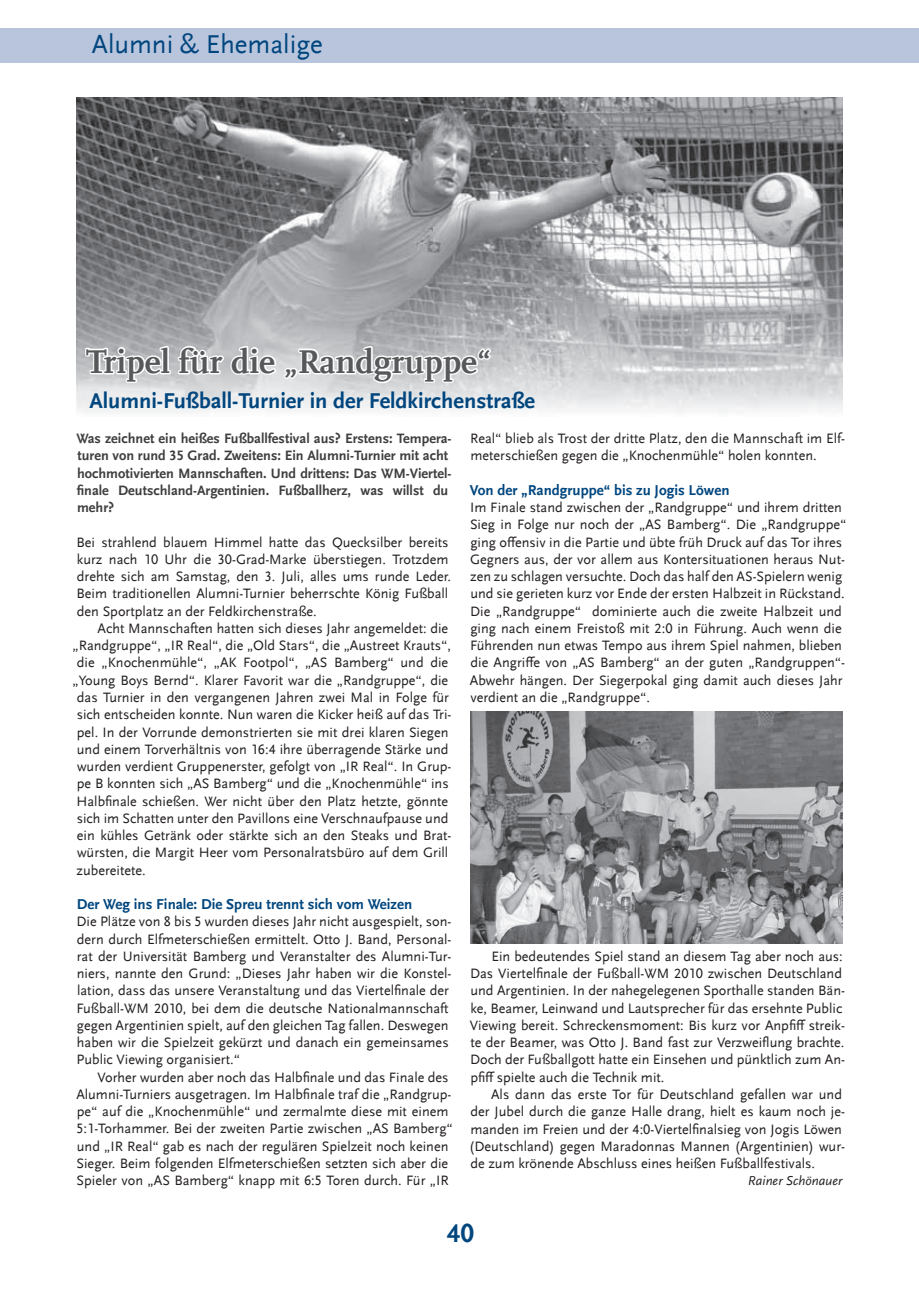
<style>
.page{position:relative;width:919px;height:1289px;background:#fff}
.page>*{position:absolute;margin:0;border:0;box-sizing:border-box;transform-origin:0 0}
.t1{font:700 34.5px "UB Scala";color:#57585a}
.t2{font:27px "UB Scala Sans";color:#00467e}
.t3{font:700 27px "UB Scala Sans";color:#00467e}
.t4{font:700 22.5px "UB Scala Sans";color:#00467e}
.t5{font:700 15px "UB Scala Sans";color:#00467e}
.t6{font:14.25px/17.2px "UB Scala Sans";color:#231f20}
.t7{font:700 14.25px/17.2px "UB Scala Sans";color:#3e3e3f}
.t8{font:italic 13.5px "UB Scala Sans";color:#231f20}
</style>
<div class="page">
<div style="left:0;top:28px;width:918px;height:34px;background:#b9c5dc"></div>
<img style="left:77px;top:98px;width:765px;height:314px">
<svg style="left:84px;top:344px;width:410px;height:41px"></svg>
<img style="left:470px;top:711px;width:372px;height:232px">
<h2 class="t2" style="left:92px;top:29px;width:232px">Alumni &amp; Ehemalige</h2>
<h1 class="t1" style="left:86px;top:341px;width:406px">Tripel für die „Randgruppe“</h1>
<h3 class="t4" style="left:89px;top:388px;width:447px">Alumni-Fußball-Turnier in der Feldkirchenstraße</h3>
<p class="t7" style="left:76px;top:430px;width:376px">Was zeichnet ein heißes Fußballfestival aus? Erstens: Tempera&shy;turen von rund 35 Grad. Zweitens: Ein Alumni-Turnier mit acht hochmotivierten Mannschaften. Und drittens: Das WM-Viertel&shy;finale Deutschland-Argentinien. Fußballherz, was willst du mehr?</p>
<p class="t6" style="left:76px;top:533px;width:376px">Bei strahlend blauem Himmel hatte das Quecksilber bereits kurz nach 10 Uhr die 30-Grad-Marke überstiegen. Trotzdem drehte sich am Samstag, den 3. Juli, alles ums runde Leder.<br>Beim traditionellen Alumni-Turnier beherrschte König Fußball den Sportplatz an der Feldkirchenstraße.</p>
<p class="t6" style="left:98px;top:619px;width:352px">Acht Mannschaften hatten sich dieses Jahr angemeldet: die</p>
<p class="t6" style="left:72px;top:637px;width:380px">„Randgruppe“, „IR Real“, die „Old Stars“, die „Austreet Krauts“,</p>
<p class="t6" style="left:77px;top:654px;width:373px">die „Knochenmühle“, „AK Footpol“, „AS Bamberg“ und die</p>
<p class="t6" style="left:72px;top:671px;width:377px">„Young Boys Bernd“. Klarer Favorit war die „Randgruppe“, die</p>
<p class="t6" style="left:77px;top:688px;width:373px">das Turnier in den vergangenen Jahren zwei Mal in Folge für</p>
<p class="t6" style="left:77px;top:706px;width:376px">sich entscheiden konnte. Nun waren die Kicker heiß auf das Tri-</p>
<p class="t6" style="left:77px;top:723px;width:373px">pel. In der Vorrunde demonstrierten sie mit drei klaren Siegen</p>
<p class="t6" style="left:77px;top:740px;width:373px">und einem Torverhältnis von 16:4 ihre überragende Stärke und</p>
<p class="t6" style="left:77px;top:757px;width:376px">wurden verdient Gruppenerster, gefolgt von „IR Real“. In Grup-</p>
<p class="t6" style="left:77px;top:775px;width:373px">pe B konnten sich „AS Bamberg“ und die „Knochenmühle“ ins</p>
<p class="t6" style="left:76px;top:792px;width:373px">Halbfinale schießen. Wer nicht über den Platz hetzte, gönnte</p>
<p class="t6" style="left:77px;top:809px;width:373px">sich im Schatten unter den Pavillons eine Verschnaufpause und</p>
<p class="t6" style="left:77px;top:826px;width:376px">ein kühles Getränk oder stärkte sich an den Steaks und Brat-</p>
<p class="t6" style="left:77px;top:844px;width:373px">würsten, die Margit Heer vom Personalratsbüro auf dem Grill</p>
<p class="t6" style="left:77px;top:861px;width:71px">zubereitete.</p>
<p class="t5" style="left:77px;top:895px;width:337px">Der Weg ins Finale: Die Spreu trennt sich vom Weizen</p>
<p class="t6" style="left:76px;top:913px;width:376px">Die Plätze von 8 bis 5 wurden dieses Jahr nicht ausgespielt, son&shy;dern durch Elfmeterschießen ermittelt. Otto J. Band, Personal&shy;rat der Universität Bamberg und Veranstalter des Alumni-Tur&shy;niers, nannte den Grund: „Dieses Jahr haben wir die Konstel&shy;lation, dass das unsere Veranstaltung und das Viertelfinale der Fußball-WM 2010, bei dem die deutsche Nationalmannschaft gegen Argentinien spielt, auf den gleichen Tag fallen. Deswegen haben wir die Spielzeit gekürzt und danach ein gemeinsames Public Viewing organisiert.“</p>
<p class="t6" style="left:76px;top:1068px;width:378px;text-indent:21px">Vorher wurden aber noch das Halbfinale und das Finale des Alumni-Turniers ausgetragen. Im Halbfinale traf die „Randgrup&shy;pe“ auf die „Knochenmühle“ und zermalmte diese mit einem 5:1-Torhammer. Bei der zweiten Partie zwischen „AS Bamberg“ und „IR Real“ gab es nach der regulären Spielzeit noch keinen Sieger. Beim folgenden Elfmeterschießen setzten sich aber die Spieler von „AS Bamberg“ knapp mit 6:5 Toren durch. Für „IR</p>
<p class="t6" style="left:470px;top:430px;width:376px">Real“ blieb als Trost der dritte Platz, den die Mannschaft im Elf&shy;meterschießen gegen die „Knochenmühle“ holen konnten.</p>
<p class="t5" style="left:470px;top:481px;width:261px">Von der „Randgruppe“ bis zu Jogis Löwen</p>
<p class="t6" style="left:470px;top:499px;width:378px">Im Finale stand zwischen der „Randgruppe“ und ihrem dritten Sieg in Folge nur noch der „AS Bamberg“. Die „Randgruppe“ ging offensiv in die Partie und übte früh Druck auf das Tor ihres Gegners aus, der vor allem aus Kontersituationen heraus Nut&shy;zen zu schlagen versuchte. Doch das half den AS-Spielern wenig und sie gerieten kurz vor Ende der ersten Halbzeit in Rückstand.<br>Die „Randgruppe“ dominierte auch die zweite Halbzeit und ging nach einem Freistoß mit 2:0 in Führung. Auch wenn die Führenden nun etwas Tempo aus ihrem Spiel nahmen, blieben die Angriffe von „AS Bamberg“ an der guten „Randgruppen“- Abwehr hängen. Der Siegerpokal ging damit auch dieses Jahr verdient an die „Randgruppe“.</p>
<p class="t6" style="left:470px;top:947px;width:376px;text-indent:21px">Ein bedeutendes Spiel stand an diesem Tag aber noch aus:<br>Das Viertelfinale der Fußball-WM 2010 zwischen Deutschland und Argentinien. In der nahegelegenen Sporthalle standen Bän&shy;ke, Beamer, Leinwand und Lautsprecher für das ersehnte Public Viewing bereit. Schreckensmoment: Bis kurz vor Anpfiff streik&shy;te der Beamer, was Otto J. Band fast zur Verzweiflung brachte.<br>Doch der Fußballgott hatte ein Einsehen und pünktlich zum An&shy;pfiff spielte auch die Technik mit.</p>
<p class="t6" style="left:469px;top:1085px;width:377px;text-indent:22px">Als dann das erste Tor für Deutschland gefallen war und der Jubel durch die ganze Halle drang, hielt es kaum noch je&shy;manden im Freien und der 4:0-Viertelfinalsieg von Jogis Löwen (Deutschland) gegen Maradonnas Mannen (Argentinien) wur&shy;de zum krönende Abschluss eines heißen Fußballfestivals.</p>
<p class="t8" style="left:748px;top:1172px;width:96px">Rainer Schönauer</p>
<h2 class="t3" style="left:447px;top:1216px;width:28px">40</h2>
</div>
